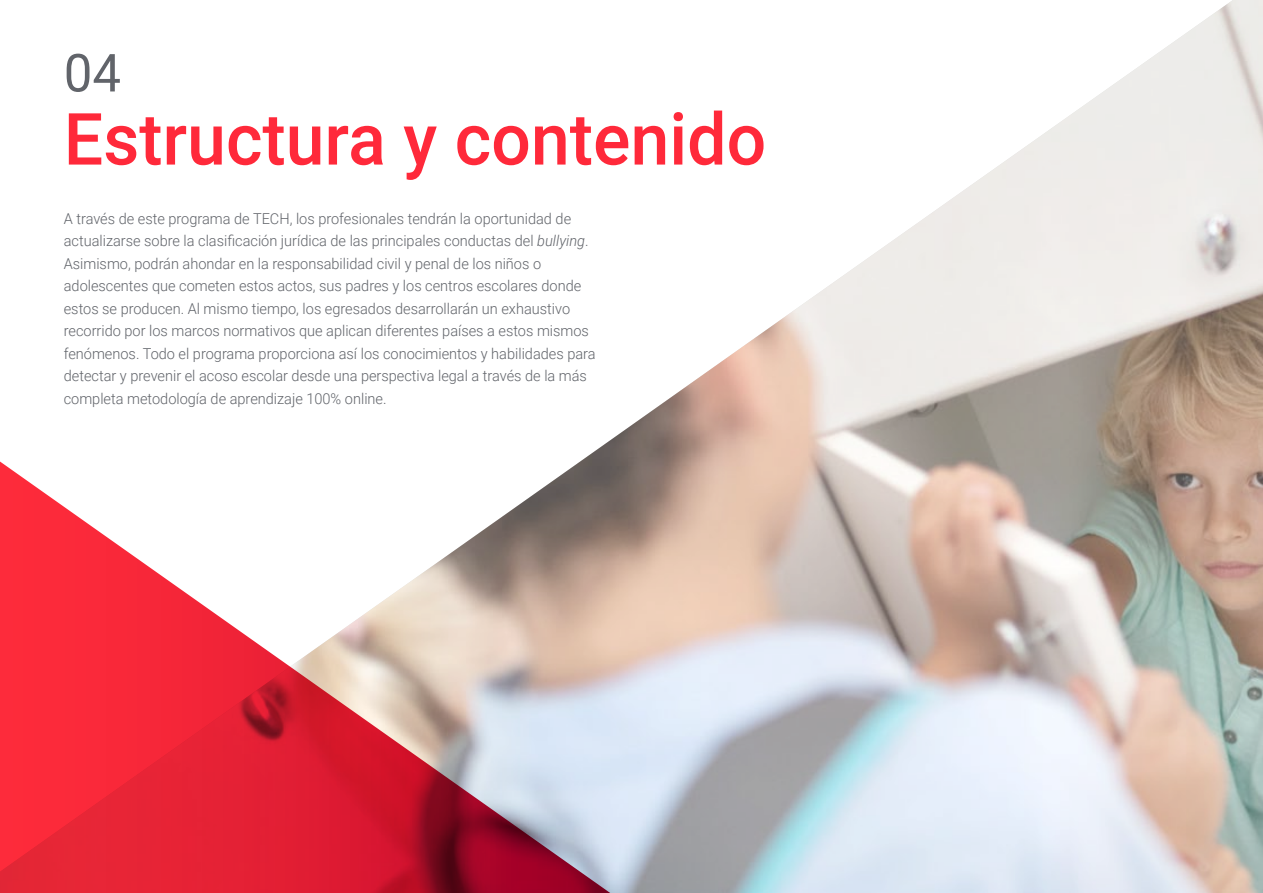
<style>
.page{position:relative;width:1263px;height:893px;background:#fff}
.page>*{position:absolute;margin:0;border:0;box-sizing:border-box;transform-origin:0 0}
.t1{font:500 72px "Roboto";color:#ff293a}
.t2{font:52.5px "Roboto";color:#61646a}
.t3{font:300 15px/22.5px "Roboto";color:#61646a}
.s1{font-style:italic}
</style>
<div class="page">
<img style="left:602px;top:0;width:661px;height:893px">
<svg style="left:0;top:446px;width:640px;height:447px"></svg>
<h2 class="t2" style="left:64px;top:36px;width:59px">04</h2>
<h1 class="t1" style="left:64px;top:89px;width:704px">Estructura y contenido</h1>
<p class="t3" style="left:64px;top:207px;width:533px">A través de este programa de TECH, los profesionales tendrán la oportunidad de actualizarse sobre la clasificación jurídica de las principales conductas del <span class="s1">bullying</span>.<br>Asimismo, podrán ahondar en la responsabilidad civil y penal de los niños o adolescentes que cometen estos actos, sus padres y los centros escolares donde estos se producen. Al mismo tiempo, los egresados desarrollarán un exhaustivo recorrido por los marcos normativos que aplican diferentes países a estos mismos fenómenos. Todo el programa proporciona así los conocimientos y habilidades para detectar y prevenir el acoso escolar desde una perspectiva legal a través de la más completa metodología de aprendizaje 100% online.</p>
</div>
